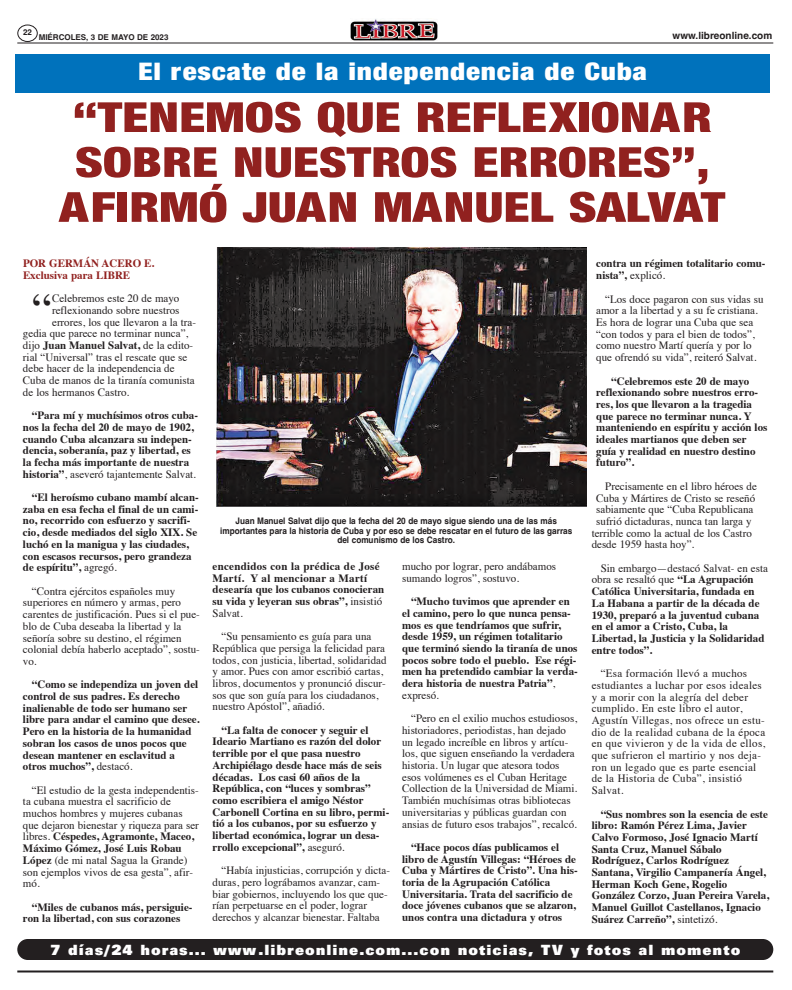
<style>
.page{position:relative;width:792px;height:990px;background:#fff}
.page>*{position:absolute;margin:0;border:0;box-sizing:border-box;transform-origin:0 0}
.t1{font:46.5px "Times";color:#231f20}
.t2{font:44.4px/44.9px "Sans Black Condensed DTC";color:#91211f;text-align:center;scale:1.25 1}
.t3{font:26px "Sans Black Condensed DTC";letter-spacing:.025em;color:#fff;scale:1.2 1}
.t4{font:15.3px "Univers Ultra Bold DTC";letter-spacing:.065em;color:#fff}
.t5{font:700 11.2px/11.7px "Times";color:#231f20}
.t6{font:11.2px/11.7px "Times";color:#231f20}
.t7{font:11.2px/11.7px "Times";letter-spacing:.025em;color:#231f20}
.t8{font:700 11.2px/11.7px "Times";letter-spacing:.025em;color:#231f20}
.t9{font:700 11.2px/11.7px "Times";color:#91211f}
.t10{font:700 10px "Helvetica";color:#231f20}
.t11{font:700 9px/9.5px "Helvetica";color:#231f20;text-align:center;scale:.91 1}
.t12{font:700 8px "Helvetica";color:#231f20}
.s1{font-weight:400}
.s2{font-weight:700}
</style>
<div class="page">
<hr style="left:17px;top:970px;width:756px;height:2px;background:#231f20">
<hr style="left:17px;top:43px;width:756px;height:1px;background:#231f20">
<img style="left:350px;top:19px;width:88px;height:21px">
<svg style="left:17px;top:25px;width:21px;height:17px"></svg>
<div style="left:17px;top:939px;width:756px;height:21px;background:#231f20;border-radius:10px"></div>
<div style="left:16px;top:54px;width:754px;height:39px;background:#0072bc"></div>
<img style="left:216px;top:248px;width:370px;height:258px">
<p class="t12" style="left:23px;top:29px;width:10px">22</p>
<p class="t12" style="left:39px;top:34px;width:131px">MIÉRCOLES, 3 DE MAYO DE 2023</p>
<p class="t10" style="left:673px;top:31px;width:101px">www.libreonline.com</p>
<h3 class="t3" style="left:138px;top:63px;width:426px">El rescate de la independencia de Cuba</h3>
<h2 class="t2" style="left:59px;top:99px;width:534px">“TENEMOS QUE REFLEXIONAR<br>SOBRE NUESTROS ERRORES”,<br>AFIRMÓ JUAN MANUEL SALVAT</h2>
<p class="t9" style="left:23px;top:258px;width:133px">POR GERMÁN ACERO E.<br>Exclusiva para LIBRE</p>
<h1 class="t1" style="left:32px;top:291px;width:22px">“</h1>
<p class="t6" style="left:52px;top:293px;width:129px">Celebremos este 20 de mayo</p>
<p class="t6" style="left:52px;top:305px;width:129px">reflexionando sobre nuestros</p>
<p class="t6" style="left:52px;top:317px;width:145px">errores, los que llevaron a la tra-</p>
<p class="t6" style="left:23px;top:329px;width:167px">gedia que parece no terminar nunca”,</p>
<p class="t5" style="left:23px;top:340px;width:172px"><span class="s1">dijo</span> Juan Manuel Salvat, <span class="s1">de la edito-</span></p>
<p class="t6" style="left:23px;top:352px;width:166px">rial “Universal” tras el rescate que se</p>
<p class="t6" style="left:23px;top:364px;width:153px">debe hacer de la independencia de</p>
<p class="t6" style="left:23px;top:375px;width:173px">Cuba de manos de la tiranía comunista</p>
<p class="t6" style="left:23px;top:387px;width:108px">de los hermanos Castro.</p>
<p class="t5" style="left:23px;top:411px;width:177px;text-indent:9px">“Para mí y muchísimos otros cuba&shy;nos la fecha del 20 de mayo de 1902, cuando Cuba alcanzara su indepen&shy;dencia, soberanía, paz y libertad, es la fecha más importante de nuestra historia”<span class="s1">, aseveró tajantemente Salvat.</span></p>
<p class="t5" style="left:23px;top:492px;width:177px;text-indent:9px">“El heroísmo cubano mambí alcan&shy;zaba en esa fecha el final de un cami&shy;no, recorrido con esfuerzo y sacrifi&shy;cio, desde mediados del siglo XIX. Se luchó en la manigua y las ciudades, con escasos recursos, pero grandeza de espíritu”, <span class="s1">agregó.</span></p>
<p class="t6" style="left:23px;top:586px;width:178px;text-indent:9px">“Contra ejércitos españoles muy superiores en número y armas, pero carentes de justificación. Pues si el pue&shy;blo de Cuba deseaba la libertad y la señoría sobre su destino, el régimen colonial debía haberlo aceptado”, sostu&shy;vo.</p>
<p class="t5" style="left:23px;top:680px;width:178px;text-indent:9px">“Como se independiza un joven del control de sus padres. Es derecho inalienable de todo ser humano ser libre para andar el camino que desee.<br>Pero en la historia de la humanidad sobran los casos de unos pocos que desean mantener en esclavitud a otros muchos”, <span class="s1">destacó.</span></p>
<p class="t6" style="left:23px;top:785px;width:177px;text-indent:9px">“El estudio de la gesta independentis&shy;ta cubana muestra el sacrificio de muchos hombres y mujeres cubanas que dejaron bienestar y riqueza para ser libres. <span class="s2">Céspedes, Agramonte, Maceo,<br>Máximo Gómez, José Luis Robau<br>López</span> (de mi natal Sagua la Grande) son ejemplos vivos de esa gesta”, afir&shy;mó.</p>
<p class="t5" style="left:23px;top:902px;width:171px;text-indent:9px">“Miles de cubanos más, persiguie&shy;ron la libertad, con sus corazones</p>
<p class="t11" style="left:220px;top:517px;width:389px">Juan Manuel Salvat dijo que la fecha del 20 de mayo sigue siendo una de las más importantes para la historia de Cuba y por eso se debe rescatar en el futuro de las garras del comunismo de los Castro.</p>
<p class="t8" style="left:213px;top:561px;width:173px">encendidos con la prédica de José<br>Martí. Y al mencionar a Martí desearía que los cubanos conocieran su vida y leyeran sus obras”, <span class="s1">insistió<br>Salvat.</span></p>
<p class="t6" style="left:213px;top:632px;width:175px;text-indent:9px">“Su pensamiento es guía para una República que persiga la felicidad para todos, con justicia, libertad, solidaridad y amor. Pues con amor escribió cartas, libros, documentos y pronunció discur&shy;sos que son guía para los ciudadanos, nuestro Apóstol”, añadió.</p>
<p class="t5" style="left:213px;top:725px;width:178px;text-indent:9px">“La falta de conocer y seguir el Ideario Martiano es razón del dolor terrible por el que pasa nuestro Archipiélago desde hace más de seis décadas. Los casi 60 años de la República, con “luces y sombras” como escribiera el amigo Néstor Carbonell Cortina en su libro, permi&shy;tió a los cubanos, por su esfuerzo y libertad económica, lograr un desa&shy;rrollo excepcional”, <span class="s1">aseguró.</span></p>
<p class="t6" style="left:213px;top:866px;width:179px;text-indent:9px">“Había injusticias, corrupción y dicta&shy;duras, pero lográbamos avanzar, cam&shy;biar gobiernos, incluyendo los que que&shy;rían perpetuarse en el poder, lograr derechos y alcanzar bienestar. Faltaba</p>
<p class="t6" style="left:402px;top:561px;width:155px">mucho por lograr, pero andábamos sumando logros”, sostuvo.</p>
<p class="t5" style="left:402px;top:597px;width:177px;text-indent:9px">“Mucho tuvimos que aprender en el camino, pero lo que nunca pensa&shy;mos es que tendríamos que sufrir, desde 1959, un régimen totalitario que terminó siendo la tiranía de unos pocos sobre todo el pueblo. Ese régi&shy;men ha pretendido cambiar la verda&shy;dera historia de nuestra Patria”<span class="s1">, expresó.</span></p>
<p class="t6" style="left:402px;top:714px;width:177px;text-indent:9px">“Pero en el exilio muchos estudiosos, historiadores, periodistas, han dejado un legado increíble en libros y artícu&shy;los, que siguen enseñando la verdadera historia. Un lugar que atesora todos esos volúmenes es el Cuban Heritage Collection de la Universidad de Miami.<br>También muchísimas otras bibliotecas universitarias y públicas guardan con ansias de futuro esos trabajos”, recalcó.</p>
<p class="t5" style="left:402px;top:842px;width:177px;text-indent:9px">“Hace pocos días publicamos el libro de Agustín Villegas: “Héroes de Cuba y Mártires de Cristo”. Una his&shy;toria de la Agrupación Católica Universitaria. Trata del sacrificio de doce jóvenes cubanos que se alzaron, unos contra una dictadura y otros</p>
<p class="t5" style="left:596px;top:259px;width:171px">contra un régimen totalitario comu&shy;nista”, <span class="s1">explicó.</span></p>
<p class="t6" style="left:596px;top:294px;width:169px;text-indent:9px">“Los doce pagaron con sus vidas su amor a la libertad y a su fe cristiana.<br>Es hora de lograr una Cuba que sea “con todos y para el bien de todos”, como nuestro Martí quería y por lo que ofrendó su vida”, reiteró Salvat.</p>
<p class="t5" style="left:596px;top:376px;width:173px;text-indent:15px">“Celebremos este 20 de mayo reflexionando sobre nuestros erro&shy;res, los que llevaron a la tragedia que parece no terminar nunca. Y manteniendo en espíritu y acción los ideales martianos que deben ser guía y realidad en nuestro destino futuro”.</p>
<p class="t6" style="left:605px;top:481px;width:153px">Precisamente en el libro héroes de</p>
<p class="t6" style="left:596px;top:493px;width:160px">Cuba y Mártires de Cristo se reseñó</p>
<p class="t6" style="left:596px;top:505px;width:159px">sabiamente que “Cuba Republicana</p>
<p class="t6" style="left:596px;top:516px;width:157px">sufrió dictaduras, nunca tan larga y</p>
<p class="t6" style="left:592px;top:528px;width:162px">terrible como la actual de los Castro</p>
<p class="t6" style="left:592px;top:540px;width:104px">desde 1959 hasta hoy”.</p>
<p class="t5" style="left:592px;top:563px;width:178px;text-indent:9px"><span class="s1">Sin embargo—destacó Salvat- en esta obra se resaltó que</span> “La Agrupación<br>Católica Universitaria, fundada en<br>La Habana a partir de la década de<br>1930, preparó a la juventud cubana en el amor a Cristo, Cuba, la<br>Libertad, la Justicia y la Solidaridad entre todos”.</p>
<p class="t7" style="left:592px;top:668px;width:175px;text-indent:9px">“Esa formación llevó a muchos estudiantes a luchar por esos ideales y a morir con la alegría del deber cumplido. En este libro el autor,<br>Agustín Villegas, nos ofrece un estu&shy;dio de la realidad cubana de la época en que vivieron y de la vida de ellos, que sufrieron el martirio y nos deja&shy;ron un legado que es parte esencial de la Historia de Cuba”, insistió<br>Salvat.</p>
<p class="t5" style="left:592px;top:809px;width:179px;text-indent:9px">“Sus nombres son la esencia de este libro: Ramón Pérez Lima, Javier<br>Calvo Formoso, José Ignacio Martí<br>Santa Cruz, Manuel Sábalo<br>Rodríguez, Carlos Rodríguez<br>Santana, Virgilio Campanería Ángel,<br>Herman Koch Gene, Rogelio<br>González Corzo, Juan Pereira Varela,<br>Manuel Guillot Castellanos, Ignacio<br>Suárez Carreño”, <span class="s1">sintetizó.</span></p>
<h3 class="t4" style="left:50px;top:945px;width:692px">7 días/24 horas... www.libreonline.com...con noticias, TV y fotos al momento</h3>
</div>
